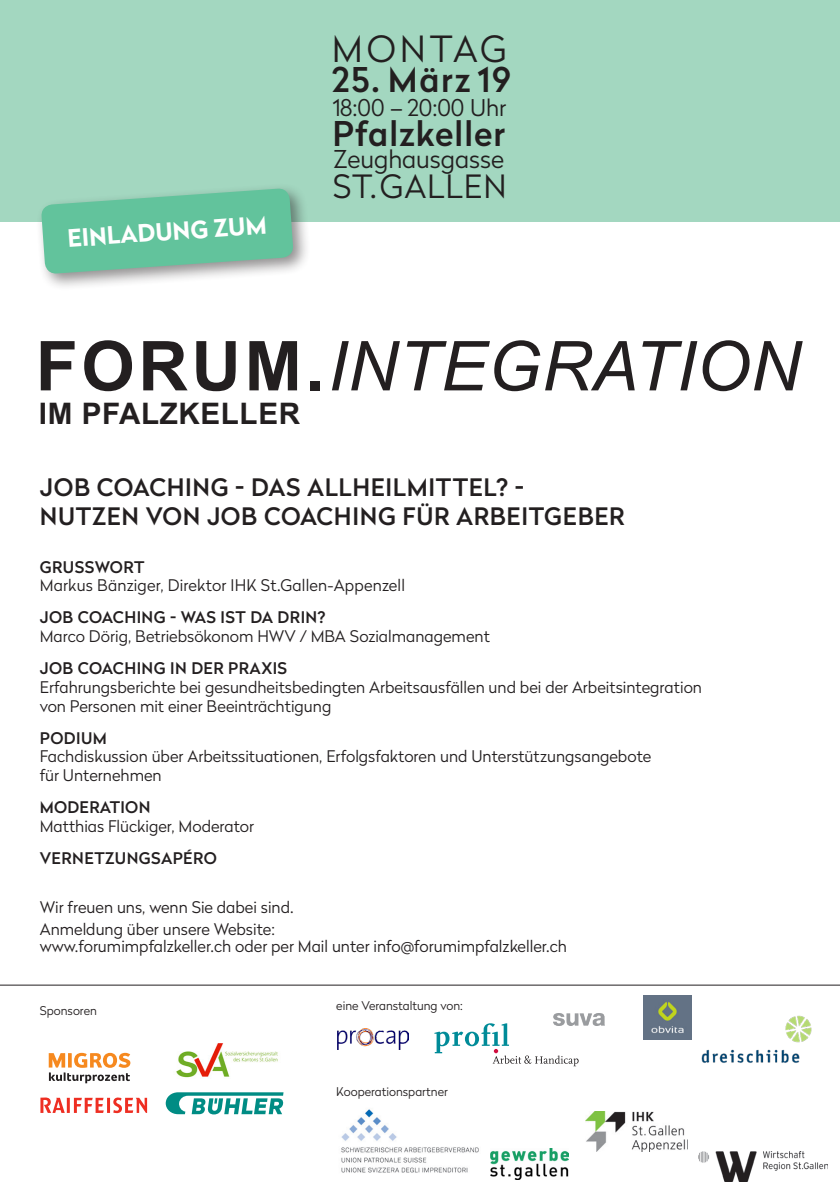
<style>
.page{position:relative;width:840px;height:1191px;background:#fff}
.page>*{position:absolute;margin:0;border:0;box-sizing:border-box;transform-origin:0 0}
.t1{font:italic 68.8px "Arial";letter-spacing:.01em;color:#231f20}
.t2{font:300 36px "Radikal";letter-spacing:.105em;color:#231f20}
.t3{font:500 34px "Radikal";letter-spacing:.03em;color:#231f20}
.t4{font:300 32px "Radikal";letter-spacing:.03em;color:#231f20}
.t5{font:700 29.6px "Arial";letter-spacing:.02em;color:#231f20}
.t6{font:300 24.4px "Radikal";letter-spacing:-.005em;color:#231f20}
.t7{font:500 24px "Radikal";letter-spacing:.025em;color:#231f20}
.t8{font:700 24px "Radikal";color:#fff}
.t9{font:300 23px "Radikal";color:#231f20}
.t10{font:300 16px/17px "Radikal";color:#231f20}
.t11{font:500 16px "Radikal";letter-spacing:.025em;color:#231f20}
.t12{font:300 12px "Radikal";color:#231f20}
.s1{font-weight:700;font-style:normal}
</style>
<div class="page">
<img style="left:585px;top:1111px;width:100px;height:40px">
<div style="left:0;top:0;width:839px;height:221px;background:#a3d7c0"></div>
<img style="left:341px;top:1109px;width:138px;height:64px">
<img style="left:490px;top:1148px;width:78px;height:31px">
<svg style="left:40px;top:1097px;width:107px;height:16px"></svg>
<svg style="left:166px;top:1092px;width:117px;height:22px"></svg>
<img style="left:176px;top:1043px;width:102px;height:35px">
<img style="left:698px;top:1151px;width:129px;height:30px">
<div style="left:35px;top:182px;width:275px;height:109px;background:#231f20;opacity:.5"></div>
<svg style="left:41px;top:188px;width:252px;height:86px;background:#72c4a3"></svg>
<svg style="left:49px;top:1052px;width:81px;height:31px"></svg>
<hr style="left:0;top:984px;width:839px;height:1px;background:#231f20">
<img style="left:337px;top:1028px;width:71px;height:21px">
<svg style="left:434px;top:1023px;width:144px;height:43px"></svg>
<img style="left:552px;top:1013px;width:51px;height:12px">
<img style="left:643px;top:995px;width:47px;height:44px">
<img style="left:701px;top:1015px;width:111px;height:48px">
<p class="t8" style="left:66px;top:221px;width:201px;rotate:-4deg">EINLADUNG ZUM</p>
<p class="t2" style="left:332px;top:24px;width:176px">MONTAG</p>
<p class="t3" style="left:331px;top:55px;width:181px">25. März 19</p>
<p class="t9" style="left:332px;top:92px;width:175px">18:00 – 20:00 Uhr</p>
<p class="t3" style="left:332px;top:109px;width:174px">Pfalzkeller</p>
<p class="t6" style="left:333px;top:142px;width:172px">Zeughausgasse</p>
<p class="t4" style="left:332px;top:164px;width:175px">ST.GALLEN</p>
<p class="t1" style="left:36px;top:322px;width:765px"><span class="s1">FORUM.</span>INTEGRATION</p>
<p class="t5" style="left:39px;top:393px;width:262px">IM PFALZKELLER</p>
<p class="t7" style="left:40px;top:470px;width:485px">JOB COACHING - DAS ALLHEILMITTEL? -</p>
<p class="t7" style="left:40px;top:499px;width:586px">NUTZEN VON JOB COACHING FÜR ARBEITGEBER</p>
<p class="t11" style="left:40px;top:555px;width:106px">GRUSSWORT</p>
<p class="t10" style="left:40px;top:576px;width:366px">Markus Bänziger, Direktor IHK St.Gallen-Appenzell</p>
<p class="t11" style="left:40px;top:606px;width:287px">JOB COACHING - WAS IST DA DRIN?</p>
<p class="t10" style="left:40px;top:627px;width:451px">Marco Dörig, Betriebsökonom HWV / MBA Sozialmanagement</p>
<p class="t11" style="left:40px;top:657px;width:249px">JOB COACHING IN DER PRAXIS</p>
<p class="t10" style="left:40px;top:678px;width:663px">Erfahrungsberichte bei gesundheitsbedingten Arbeitsausfällen und bei der Arbeitsintegration</p>
<p class="t10" style="left:40px;top:696px;width:293px">von Personen mit einer Beeinträchtigung</p>
<p class="t11" style="left:40px;top:726px;width:69px">PODIUM</p>
<p class="t10" style="left:40px;top:747px;width:612px">Fachdiskussion über Arbeitssituationen, Erfolgsfaktoren und Unterstützungsangebote</p>
<p class="t10" style="left:40px;top:766px;width:123px">für Unternehmen</p>
<p class="t11" style="left:40px;top:796px;width:112px">MODERATION</p>
<p class="t10" style="left:40px;top:817px;width:216px">Matthias Flückiger, Moderator</p>
<p class="t11" style="left:40px;top:846px;width:179px">VERNETZUNGSAPÉRO</p>
<p class="t10" style="left:40px;top:897px;width:255px">Wir freuen uns, wenn Sie dabei sind.</p>
<p class="t10" style="left:40px;top:919px;width:528px">Anmeldung über unsere Website:<br>www.forumimpfalzkeller.ch oder per Mail unter info@forumimpfalzkeller.ch</p>
<p class="t12" style="left:40px;top:1002px;width:59px">Sponsoren</p>
<p class="t12" style="left:336px;top:997px;width:128px">eine Veranstaltung von:</p>
<p class="t12" style="left:336px;top:1083px;width:113px">Kooperationspartner</p>
</div>
